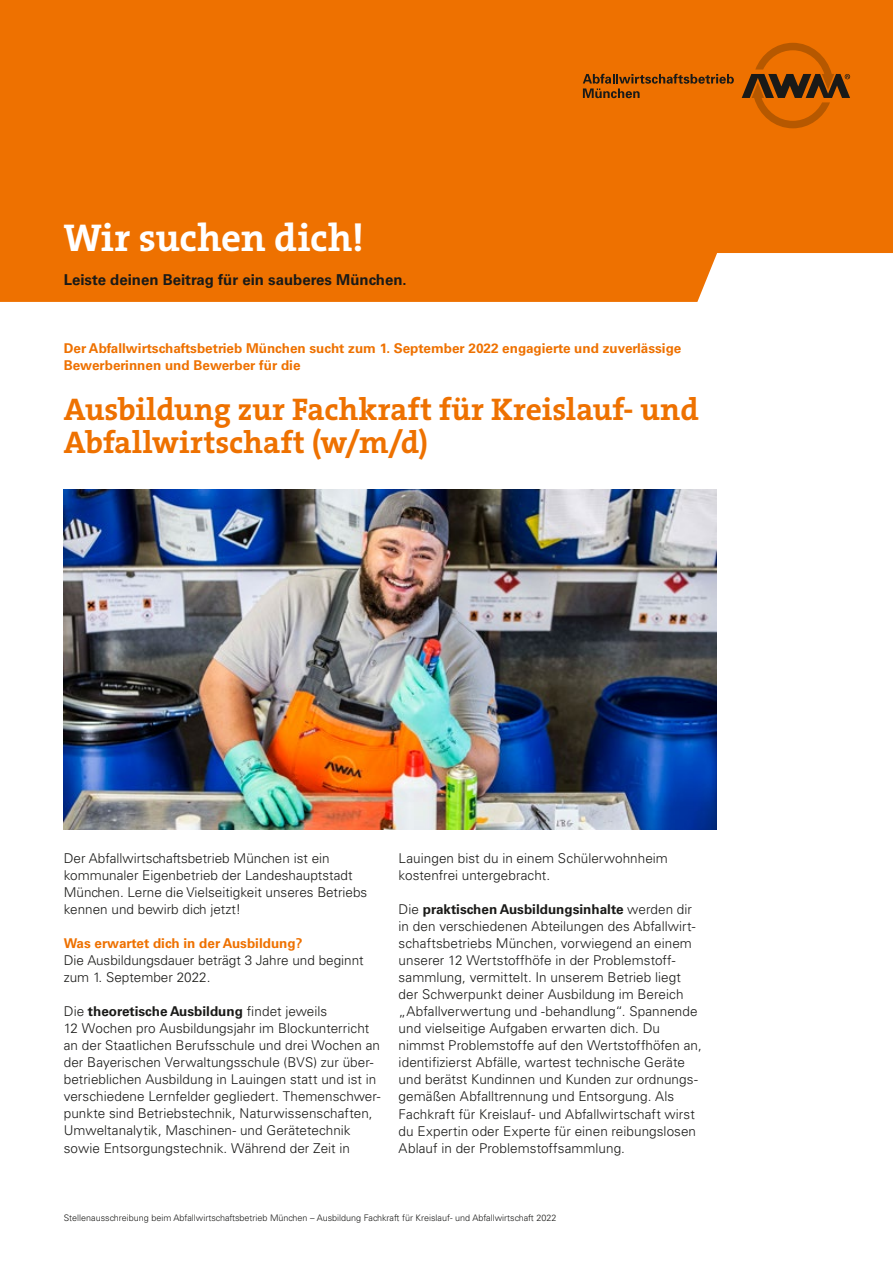
<style>
.page{position:relative;width:893px;height:1263px;background:#fff}
.page>*{position:absolute;margin:0;border:0;box-sizing:border-box;transform-origin:0 0}
.t1{font:39px "The Serif HP7 Bld";letter-spacing:-.005em;color:#fff}
.t2{font:31.5px/33px "The Serif HP7 Bld";letter-spacing:.005em;color:#ee7100}
.t3{font:700 15px "Univers LT Std";color:#1a1a18}
.t4{font:300 13.5px/17px "Univers LT Std";letter-spacing:.005em;color:#1a1a18}
.t5{font:700 13.5px/17px "Univers LT Std";color:#ee7100}
.t6{font:300 9px "Univers LT Std";color:#1a1a18}
.s1{font-weight:700}
</style>
<div class="page">
<div style="left:0;top:0;width:893px;height:302px;background:#ee7100"></div>
<svg style="left:742px;top:43px;width:108px;height:85px;background:#c05e04"></svg>
<svg style="left:583px;top:74px;width:151px;height:24px;background:#ba5b05"></svg>
<img style="left:64px;top:489px;width:652px;height:340px">
<h1 class="t1" style="left:64px;top:212px;width:302px">Wir suchen dich!</h1>
<p class="t3" style="left:64px;top:271px;width:344px">Leiste deinen Beitrag für ein sauberes München.</p>
<p class="t5" style="left:64px;top:340px;width:619px">Der Abfallwirtschaftsbetrieb München sucht zum 1. September 2022 engagierte und zuverlässige<br>Bewerberinnen und Bewerber für die</p>
<h2 class="t2" style="left:64px;top:393px;width:636px">Ausbildung zur Fachkraft für Kreislauf- und<br>Abfallwirtschaft (w/m/d)</h2>
<p class="t4" style="left:64px;top:850px;width:305px">Der Abfallwirtschaftsbetrieb München ist ein kommunaler Eigenbetrieb der Landeshauptstadt München. Lerne die Vielseitigkeit unseres Betriebs kennen und bewirb dich jetzt!</p>
<p class="t5" style="left:64px;top:935px;width:240px">Was erwartet dich in der Ausbildung?</p>
<p class="t4" style="left:64px;top:952px;width:301px">Die Ausbildungsdauer beträgt 3 Jahre und beginnt zum 1. September 2022.</p>
<p class="t4" style="left:64px;top:1003px;width:318px">Die <span class="s1">theoretische Ausbildung</span> findet jeweils<br>12 Wochen pro Ausbildungsjahr im Blockunterricht an der Staatlichen Berufsschule und drei Wochen an der Bayerischen Verwaltungsschule (BVS) zur über&shy;betrieblichen Ausbildung in Lauingen statt und ist in verschiedene Lernfelder gegliedert. Themenschwer&shy;punkte sind Betriebstechnik, Naturwissenschaften, Umweltanalytik, Maschinen- und Gerätetechnik sowie Entsorgungstechnik. Während der Zeit in</p>
<p class="t4" style="left:399px;top:850px;width:271px">Lauingen bist du in einem Schülerwohnheim kostenfrei untergebracht.</p>
<p class="t4" style="left:399px;top:901px;width:305px">Die <span class="s1">praktischen Ausbildungsinhalte</span> werden dir in den verschiedenen Abteilungen des Abfallwirt&shy;schaftsbetriebs München, vorwiegend an einem unserer 12 Wertstoffhöfe in der Problemstoff&shy;sammlung, vermittelt. In unserem Betrieb liegt der Schwerpunkt deiner Ausbildung im Bereich „Abfallverwertung und -behandlung“. Spannende und vielseitige Aufgaben erwarten dich. Du nimmst Problemstoffe auf den Wertstoffhöfen an, identifizierst Abfälle, wartest technische Geräte und berätst Kundinnen und Kunden zur ordnungs&shy;gemäßen Abfalltrennung und Entsorgung. Als Fachkraft für Kreislauf- und Abfallwirtschaft wirst du Expertin oder Experte für einen reibungslosen Ablauf in der Problemstoffsammlung.</p>
<p class="t6" style="left:64px;top:1212px;width:494px">Stellenausschreibung beim Abfallwirtschaftsbetrieb München – Ausbildung Fachkraft für Kreislauf- und Abfallwirtschaft 2022</p>
</div>
